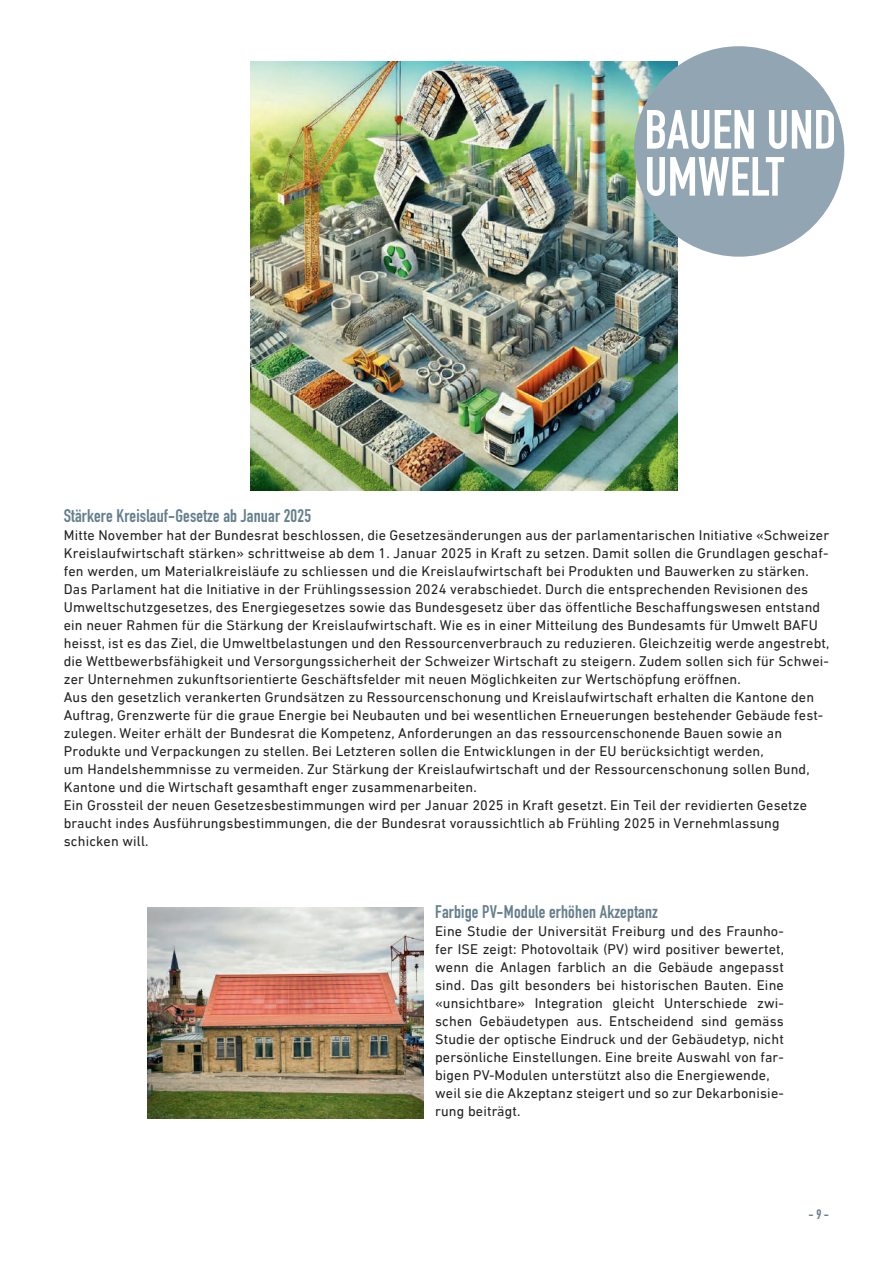
<style>
.page{position:relative;width:893px;height:1263px;background:#fff}
.page>*{position:absolute;margin:0;border:0;box-sizing:border-box;transform-origin:0 0}
.t1{font:700 54.3px/47px "DIN Condensed";color:#fff}
.t2{font:700 18px "DIN Condensed";letter-spacing:.01em;color:#647f8c}
.t3{font:14.25px/18px "DIN Next LT Pro";letter-spacing:.01em;color:#231f20}
.t4{font:700 13.5px "DIN Condensed";color:#647f8c}
</style>
<div class="page">
<img style="left:251px;top:62px;width:426px;height:429px">
<img style="left:148px;top:907px;width:276px;height:211px">
<div style="left:634px;top:46px;width:210px;height:211px;background:#91a6b2;border-radius:50%"></div>
<h1 class="t1" style="left:644px;top:106px;width:194px">BAUEN UND<br>UMWELT</h1>
<p class="t2" style="left:64px;top:504px;width:249px">Stärkere Kreislauf-Gesetze ab Januar 2025</p>
<p class="t3" style="left:64px;top:526px;width:767px">Mitte November hat der Bundesrat beschlossen, die Gesetzesänderungen aus der parlamentarischen Initiative «Schweizer Kreislaufwirtschaft stärken» schrittweise ab dem 1. Januar 2025 in Kraft zu setzen. Damit sollen die Grundlagen geschaf&shy;fen werden, um Materialkreisläufe zu schliessen und die Kreislaufwirtschaft bei Produkten und Bauwerken zu stärken.<br>Das Parlament hat die Initiative in der Frühlingssession 2024 verabschiedet. Durch die entsprechenden Revisionen des Umweltschutzgesetzes, des Energiegesetzes sowie das Bundesgesetz über das öffentliche Beschaffungswesen entstand ein neuer Rahmen für die Stärkung der Kreislaufwirtschaft. Wie es in einer Mitteilung des Bundesamts für Umwelt BAFU heisst, ist es das Ziel, die Umweltbelastungen und den Ressourcenverbrauch zu reduzieren. Gleichzeitig werde angestrebt, die Wettbewerbsfähigkeit und Versorgungssicherheit der Schweizer Wirtschaft zu steigern. Zudem sollen sich für Schwei&shy;zer Unternehmen zukunftsorientierte Geschäftsfelder mit neuen Möglichkeiten zur Wertschöpfung eröffnen.<br>Aus den gesetzlich verankerten Grundsätzen zu Ressourcenschonung und Kreislaufwirtschaft erhalten die Kantone den Auftrag, Grenzwerte für die graue Energie bei Neubauten und bei wesentlichen Erneuerungen bestehender Gebäude fest&shy;zulegen. Weiter erhält der Bundesrat die Kompetenz, Anforderungen an das ressourcenschonende Bauen sowie an Produkte und Verpackungen zu stellen. Bei Letzteren sollen die Entwicklungen in der EU berücksichtigt werden,<br>um Handelshemmnisse zu vermeiden. Zur Stärkung der Kreislaufwirtschaft und der Ressourcenschonung sollen Bund, Kantone und die Wirtschaft gesamthaft enger zusammenarbeiten.<br>Ein Grossteil der neuen Gesetzesbestimmungen wird per Januar 2025 in Kraft gesetzt. Ein Teil der revidierten Gesetze braucht indes Ausführungsbestimmungen, die der Bundesrat voraussichtlich ab Frühling 2025 in Vernehmlassung schicken will.</p>
<p class="t2" style="left:435px;top:900px;width:224px">Farbige PV-Module erhöhen Akzeptanz</p>
<p class="t3" style="left:435px;top:922px;width:350px">Eine Studie der Universität Freiburg und des Fraunho&shy;fer ISE zeigt: Photovoltaik (PV) wird positiver bewertet, wenn die Anlagen farblich an die Gebäude angepasst sind. Das gilt besonders bei historischen Bauten. Eine «unsichtbare» Integration gleicht Unterschiede zwi&shy;schen Gebäudetypen aus. Entscheidend sind gemäss Studie der optische Eindruck und der Gebäudetyp, nicht persönliche Einstellungen. Eine breite Auswahl von far&shy;bigen PV-Modulen unterstützt also die Energiewende, weil sie die Akzeptanz steigert und so zur Dekarbonisie&shy;rung beiträgt.</p>
<p class="t4" style="left:809px;top:1205px;width:22px">- 9 -</p>
</div>
